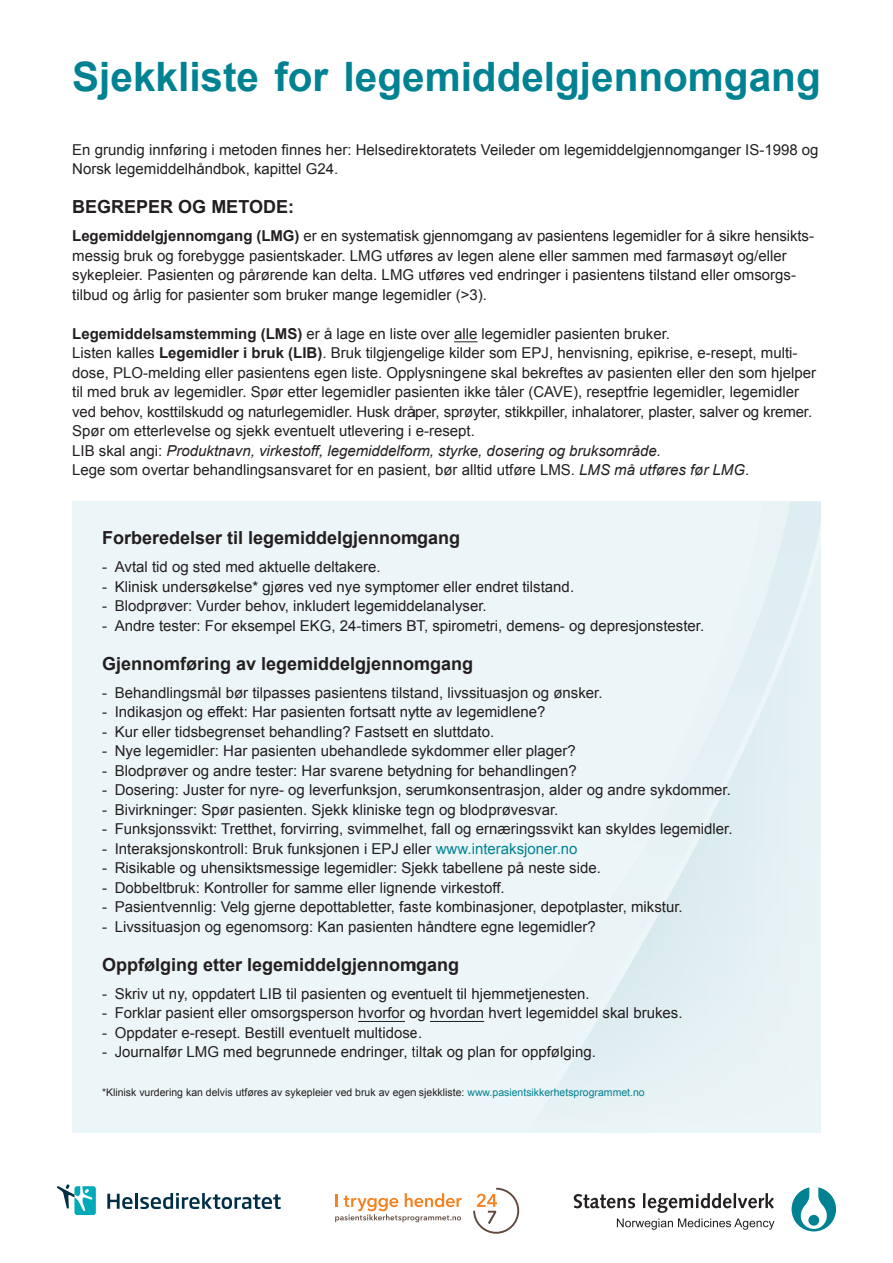
<style>
.page{position:relative;width:893px;height:1263px;background:#fff}
.page>*{position:absolute;margin:0;border:0;box-sizing:border-box;transform-origin:0 0}
.Head{font:700 40.5px "Arial";color:#008293}
.t1{font:700 18px "Arial";color:#231f20}
.t2{font:15px/19.5px "Arial";color:#231f20}
.t3{font:italic 15px "Arial";color:#231f20}
.note{font:10.5px "Arial";color:#231f20}
.s1{font-weight:700}
.s2{font-style:normal}
.s3{font-style:italic}
.s4{color:#008293}
</style>
<div class="page">
<svg style="left:792px;top:1187px;width:44px;height:44px"></svg>
<svg style="left:574px;top:1193px;width:200px;height:37px"></svg>
<svg style="left:473px;top:1188px;width:46px;height:46px"></svg>
<svg style="left:335px;top:1193px;width:127px;height:29px"></svg>
<svg style="left:107px;top:1194px;width:26px;height:15px"></svg>
<hr style="left:135px;top:1193px;width:3px;height:16px;background:#002f45">
<svg style="left:140px;top:1193px;width:141px;height:16px"></svg>
<svg style="left:57px;top:1184px;width:39px;height:31px"></svg>
<svg style="left:454px;top:341px;width:23px;height:1px"></svg>
<div style="left:72px;top:501px;width:749px;height:632px;background:#ecf5f7"></div>
<hr style="left:358px;top:1021px;width:47px;height:1px;background:#231f20">
<svg style="left:463px;top:502px;width:358px;height:520px"></svg>
<svg style="left:527px;top:545px;width:294px;height:534px"></svg>
<p class="Head" style="left:72px;top:50px;width:750px">Sjekkliste for legemiddelgjennomgang</p>
<p class="t2" style="left:72px;top:140px;width:748px">En grundig innføring i metoden finnes her: Helsedirektoratets Veileder om legemiddelgjennomganger IS-1998 og<br>Norsk legemiddelhåndbok, kapittel G24.</p>
<p class="t1" style="left:72px;top:195px;width:223px">BEGREPER OG METODE:</p>
<p class="t2" style="left:72px;top:226px;width:743px"><span class="s1">Legemiddelgjennomgang (LMG)</span> er en systematisk gjennomgang av pasientens legemidler for å sikre hensikts&shy;messig bruk og forebygge pasientskader. LMG utføres av legen alene eller sammen med farmasøyt og/eller sykepleier. Pasienten og pårørende kan delta. LMG utføres ved endringer i pasientens tilstand eller omsorgs&shy;tilbud og årlig for pasienter som bruker mange legemidler (&gt;3).</p>
<p class="t2" style="left:72px;top:324px;width:599px"><span class="s1">Legemiddelsamstemming (LMS)</span> er å lage en liste over alle legemidler pasienten bruker.</p>
<p class="t2" style="left:72px;top:343px;width:745px">Listen kalles <span class="s1">Legemidler i bruk (LIB)</span>. Bruk tilgjengelige kilder som EPJ, henvisning, epikrise, e-resept, multi&shy;dose, PLO-melding eller pasientens egen liste. Opplysningene skal bekreftes av pasienten eller den som hjelper til med bruk av legemidler. Spør etter legemidler pasienten ikke tåler (CAVE), reseptfrie legemidler, legemidler ved behov, kosttilskudd og naturlegemidler. Husk dråper, sprøyter, stikkpiller, inhalatorer, plaster, salver og kremer.<br>Spør om etterlevelse og sjekk eventuelt utlevering i e-resept.</p>
<p class="t3" style="left:72px;top:441px;width:590px"><span class="s2">LIB skal angi:</span> Produktnavn, virkestoff, legemiddelform, styrke, dosering og bruksområde.</p>
<p class="t2" style="left:72px;top:460px;width:678px">Lege som overtar behandlingsansvaret for en pasient, bør alltid utføre LMS. <span class="s3">LMS må utføres før LMG</span>.</p>
<p class="t1" style="left:102px;top:526px;width:360px">Forberedelser til legemiddelgjennomgang</p>
<p class="t2" style="left:102px;top:557px;width:280px">- Avtal tid og sted med aktuelle deltakere.</p>
<p class="t2" style="left:102px;top:577px;width:474px">- Klinisk undersøkelse* gjøres ved nye symptomer eller endret tilstand.</p>
<p class="t2" style="left:102px;top:596px;width:386px">- Blodprøver: Vurder behov, inkludert legemiddelanalyser.</p>
<p class="t2" style="left:102px;top:616px;width:604px">- Andre tester: For eksempel EKG, 24-timers BT, spirometri, demens- og depresjonstester.</p>
<p class="t1" style="left:102px;top:652px;width:373px">Gjennomføring av legemiddelgjennomgang</p>
<p class="t2" style="left:102px;top:683px;width:502px">- Behandlingsmål bør tilpasses pasientens tilstand, livssituasjon og ønsker.</p>
<p class="t2" style="left:102px;top:702px;width:445px">- Indikasjon og effekt: Har pasienten fortsatt nytte av legemidlene?</p>
<p class="t2" style="left:102px;top:722px;width:394px">- Kur eller tidsbegrenset behandling? Fastsett en sluttdato.</p>
<p class="t2" style="left:102px;top:741px;width:475px">- Nye legemidler: Har pasienten ubehandlede sykdommer eller plager?</p>
<p class="t2" style="left:102px;top:761px;width:476px">- Blodprøver og andre tester: Har svarene betydning for behandlingen?</p>
<p class="t2" style="left:102px;top:780px;width:630px">- Dosering: Juster for nyre- og leverfunksjon, serumkonsentrasjon, alder og andre sykdommer.</p>
<p class="t2" style="left:102px;top:800px;width:458px">- Bivirkninger: Spør pasienten. Sjekk kliniske tegn og blodprøvesvar.</p>
<p class="t2" style="left:102px;top:819px;width:632px">- Funksjonssvikt: Tretthet, forvirring, svimmelhet, fall og ernæringssvikt kan skyldes legemidler.</p>
<p class="t2" style="left:102px;top:839px;width:477px">- Interaksjonskontroll: Bruk funksjonen i EPJ eller <span class="s4">www.interaksjoner.no</span></p>
<p class="t2" style="left:102px;top:858px;width:500px">- Risikable og uhensiktsmessige legemidler: Sjekk tabellene på neste side.</p>
<p class="t2" style="left:102px;top:878px;width:404px">- Dobbeltbruk: Kontroller for samme eller lignende virkestoff.</p>
<p class="t2" style="left:102px;top:897px;width:582px">- Pasientvennlig: Velg gjerne depottabletter, faste kombinasjoner, depotplaster, mikstur.</p>
<p class="t2" style="left:102px;top:917px;width:495px">- Livssituasjon og egenomsorg: Kan pasienten håndtere egne legemidler?</p>
<p class="t1" style="left:102px;top:953px;width:359px">Oppfølging etter legemiddelgjennomgang</p>
<p class="t2" style="left:102px;top:984px;width:489px">- Skriv ut ny, oppdatert LIB til pasienten og eventuelt til hjemmetjenesten.</p>
<p class="t2" style="left:102px;top:1003px;width:582px">- Forklar pasient eller omsorgsperson hvorfor og hvordan hvert legemiddel skal brukes.</p>
<p class="t2" style="left:102px;top:1023px;width:322px">- Oppdater e-resept. Bestill eventuelt multidose.</p>
<p class="t2" style="left:102px;top:1042px;width:495px">- Journalfør LMG med begrunnede endringer, tiltak og plan for oppfølging.</p>
<p class="note" style="left:102px;top:1086px;width:544px">*Klinisk vurdering kan delvis utføres av sykepleier ved bruk av egen sjekkliste: <span class="s4">www.pasientsikkerhetsprogrammet.no</span></p>
</div>
